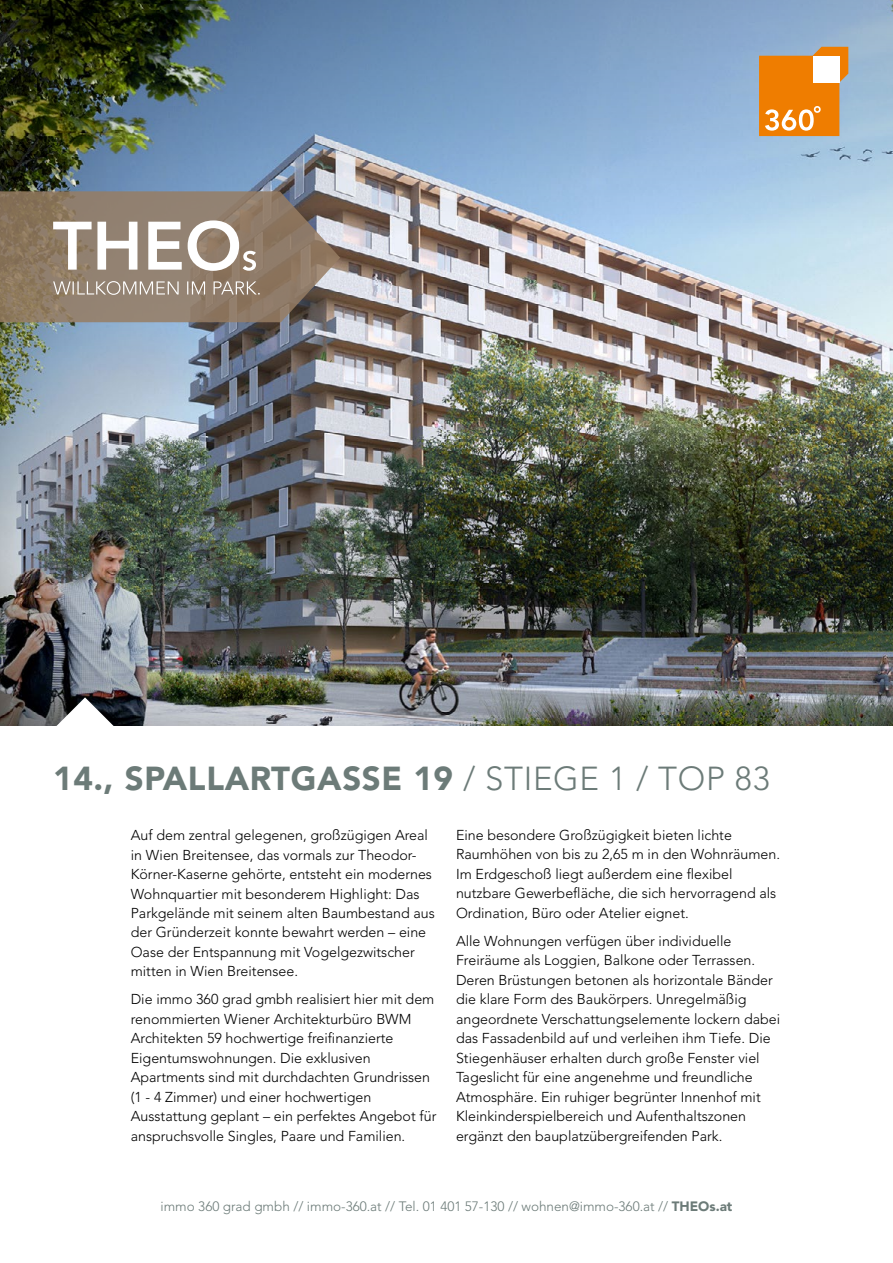
<style>
.page{position:relative;width:893px;height:1263px;background:#fff}
.page>*{position:absolute;margin:0;border:0;box-sizing:border-box;transform-origin:0 0}
.t1{font:900 33px "Avenir LT Std";letter-spacing:.02em;color:#6c7b78}
.t2{font:300 14.25px/19.5px "Avenir LT Std";color:#000}
.t3{font:300 13.5px "Avenir LT Std";color:#6c7b78}
.s1{font-weight:300}
.s2{font-weight:900}
</style>
<div class="page">
<img style="left:0;top:235px;width:893px;height:490px">
<img style="left:0;top:0;width:893px;height:235px">
<svg style="left:56px;top:697px;width:58px;height:29px"></svg>
<svg style="left:759px;top:47px;width:89px;height:89px"></svg>
<svg style="left:0;top:191px;width:340px;height:131px"></svg>
<h1 class="t1" style="left:53px;top:759px;width:718px">14., SPALLARTGASSE 19 <span class="s1">/ STIEGE 1 / TOP 83</span></h1>
<p class="t2" style="left:131px;top:825px;width:306px">Auf dem zentral gelegenen, großzügigen Areal in Wien Breitensee, das vormals zur Theodor-Körner-Kaserne gehörte, entsteht ein modernes Wohnquartier mit besonderem Highlight: Das Parkgelände mit seinem alten Baumbestand aus der Gründerzeit konnte bewahrt werden – eine Oase der Entspannung mit Vogelgezwitscher mitten in Wien Breitensee.</p>
<p class="t2" style="left:131px;top:990px;width:307px">Die immo 360 grad gmbh realisiert hier mit dem renommierten Wiener Architekturbüro BWM Architekten 59 hochwertige freifinanzierte Eigentumswohnungen. Die exklusiven Apartments sind mit durchdachten Grundrissen (1 - 4 Zimmer) und einer hochwertigen Ausstattung geplant – ein perfektes Angebot für anspruchsvolle Singles, Paare und Familien.</p>
<p class="t2" style="left:456px;top:825px;width:326px">Eine besondere Großzügigkeit bieten lichte Raumhöhen von bis zu 2,65 m in den Wohnräumen.<br>Im Erdgeschoß liegt außerdem eine flexibel nutzbare Gewerbefläche, die sich hervorragend als Ordination, Büro oder Atelier eignet.</p>
<p class="t2" style="left:456px;top:931px;width:326px">Alle Wohnungen verfügen über individuelle Freiräume als Loggien, Balkone oder Terrassen.<br>Deren Brüstungen betonen als horizontale Bänder die klare Form des Baukörpers. Unregelmäßig angeordnete Verschattungselemente lockern dabei das Fassadenbild auf und verleihen ihm Tiefe. Die Stiegenhäuser erhalten durch große Fenster viel Tageslicht für eine angenehme und freundliche Atmosphäre. Ein ruhiger begrünter Innenhof mit Kleinkinderspielbereich und Aufenthaltszonen ergänzt den bauplatzübergreifenden Park.</p>
<p class="t3" style="left:161px;top:1199px;width:573px">immo 360 grad gmbh // immo-360.at // Tel. 01 401 57-130 // wohnen@immo-360.at // <span class="s2">THEOs.at</span></p>
</div>
